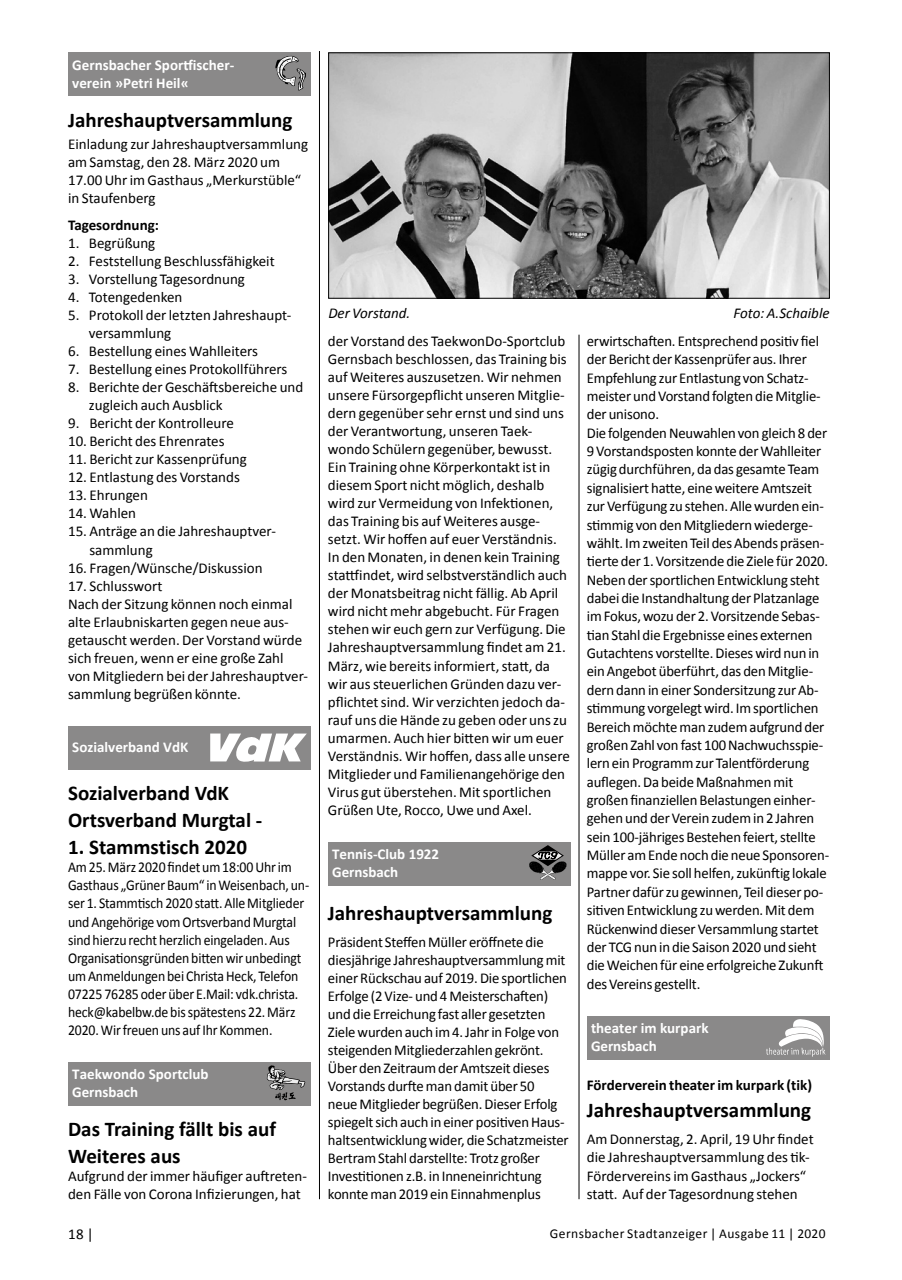
<style>
.page{position:relative;width:902px;height:1280px;background:#fff}
.page>*{position:absolute;margin:0;border:0;box-sizing:border-box;transform-origin:0 0}
.t1{font:700 21px/27px "Calibri";color:#000}
.t2{font:15px/18px "Calibri";letter-spacing:-.01em;color:#000}
.t3{font:15px/18px "Calibri";letter-spacing:-.01em;color:#000;scale:.92 1}
.t4{font:700 15px/18px "Calibri";color:#fff}
.t5{font:700 15px "Calibri";color:#000}
.t6{font:italic 15px "Calibri";color:#000}
.t7{font:13.5px "Calibri";letter-spacing:.03em;color:#000}
</style>
<div class="page">
<hr style="left:319px;top:51px;width:1px;height:1148px;background:#000">
<hr style="left:578px;top:335px;width:1px;height:864px;background:#000">
<div style="left:68px;top:53px;width:242px;height:43px;background:#8a8989"></div>
<svg style="left:275px;top:55px;width:31px;height:36px"></svg>
<div style="left:68px;top:726px;width:242px;height:43px;background:#8a8989"></div>
<svg style="left:210px;top:733px;width:97px;height:29px"></svg>
<div style="left:68px;top:1062px;width:242px;height:43px;background:#8a8989"></div>
<svg style="left:267px;top:1065px;width:38px;height:35px"></svg>
<div style="left:328px;top:842px;width:242px;height:43px;background:#8a8989"></div>
<svg style="left:529px;top:845px;width:38px;height:35px"></svg>
<div style="left:586px;top:1016px;width:243px;height:43px;background:#8a8989"></div>
<svg style="left:766px;top:1019px;width:59px;height:38px"></svg>
<img style="left:330px;top:55px;width:497px;height:241px">
<div style="left:328px;top:53px;width:501px;height:245px;border:1px solid #000"></div>
<p class="t4" style="left:72px;top:56px;width:164px">Gernsbacher Sportfischer&shy;verein »Petri Heil«</p>
<h1 class="t1" style="left:68px;top:106px;width:226px">Jahreshauptversammlung</h1>
<p class="t2" style="left:68px;top:135px;width:242px">Einladung zur Jahreshauptversammlung am Samstag, den 28. März 2020 um<br>17.00 Uhr im Gasthaus „Merkurstüble“ in Staufenberg</p>
<p class="t5" style="left:68px;top:215px;width:92px">Tagesordnung:</p>
<p class="t2" style="left:68px;top:234px;width:89px">1. Begrüßung</p>
<p class="t2" style="left:68px;top:252px;width:208px">2. Feststellung Beschlussfähigkeit</p>
<p class="t2" style="left:68px;top:270px;width:178px">3. Vorstellung Tagesordnung</p>
<p class="t2" style="left:68px;top:288px;width:116px">4. Totengedenken</p>
<p class="t2" style="left:89px;top:306px;width:204px;text-indent:-21px">5. Protokoll der letzten Jahreshaupt&shy;versammlung</p>
<p class="t2" style="left:68px;top:342px;width:191px">6. Bestellung eines Wahlleiters</p>
<p class="t2" style="left:68px;top:360px;width:221px">7. Bestellung eines Protokollführers</p>
<p class="t2" style="left:89px;top:378px;width:216px;text-indent:-21px">8. Berichte der Geschäftsbereiche und zugleich auch Ausblick</p>
<p class="t2" style="left:68px;top:414px;width:167px">9. Bericht der Kontrolleure</p>
<p class="t2" style="left:68px;top:432px;width:158px">10. Bericht des Ehrenrates</p>
<p class="t2" style="left:68px;top:450px;width:180px">11. Bericht zur Kassenprüfung</p>
<p class="t2" style="left:68px;top:468px;width:173px">12. Entlastung des Vorstands</p>
<p class="t2" style="left:68px;top:486px;width:81px">13. Ehrungen</p>
<p class="t2" style="left:68px;top:504px;width:70px">14. Wahlen</p>
<p class="t2" style="left:89px;top:523px;width:188px;text-indent:-21px">15. Anträge an die Jahreshauptver&shy;sammlung</p>
<p class="t2" style="left:68px;top:559px;width:196px">16. Fragen/Wünsche/Diskussion</p>
<p class="t2" style="left:68px;top:577px;width:241px">17. Schlusswort<br>Nach der Sitzung können noch einmal alte Erlaubniskarten gegen neue aus&shy;getauscht werden. Der Vorstand würde sich freuen, wenn er eine große Zahl von Mitgliedern bei der Jahreshauptver&shy;sammlung begrüßen könnte.</p>
<p class="t4" style="left:72px;top:737px;width:117px">Sozialverband VdK</p>
<h1 class="t1" style="left:68px;top:780px;width:196px">Sozialverband VdK<br>Ortsverband Murgtal -</h1>
<h1 class="t1" style="left:68px;top:834px;width:180px">1. Stammstisch 2020</h1>
<p class="t3" style="left:68px;top:858px;width:264px">Am 25. März 2020 findet um 18:00 Uhr im Gasthaus „Grüner Baum“ in Weisenbach, un&shy;ser 1. Stammtisch 2020 statt. Alle Mitglieder und Angehörige vom Ortsverband Murgtal sind hierzu recht herzlich eingeladen. Aus Organisationsgründen bitten wir unbedingt um Anmeldungen bei Christa Heck, Telefon 07225 76285 oder über E.Mail: vdk.christa. heck@kabelbw.de bis spätestens 22. März 2020. Wir freuen uns auf Ihr Kommen.</p>
<p class="t4" style="left:72px;top:1065px;width:138px">Taekwondo Sportclub<br>Gernsbach</p>
<h1 class="t1" style="left:68px;top:1115px;width:209px">Das Training fällt bis auf<br>Weiteres aus</h1>
<p class="t2" style="left:68px;top:1167px;width:240px">Aufgrund der immer häufiger auftreten&shy;den Fälle von Corona Infizierungen, hat</p>
<p class="t6" style="left:328px;top:303px;width:84px">Der Vorstand.</p>
<p class="t6" style="left:733px;top:303px;width:98px">Foto: A.Schaible</p>
<p class="t2" style="left:328px;top:332px;width:243px">der Vorstand des TaekwonDo-Sportclub Gernsbach beschlossen, das Training bis auf Weiteres auszusetzen. Wir nehmen unsere Fürsorgepflicht unseren Mitglie&shy;dern gegenüber sehr ernst und sind uns der Verantwortung, unseren Taek&shy;wondo Schülern gegenüber, bewusst.<br>Ein Training ohne Körperkontakt ist in diesem Sport nicht möglich, deshalb wird zur Vermeidung von Infektionen, das Training bis auf Weiteres ausge&shy;setzt. Wir hoffen auf euer Verständnis.<br>In den Monaten, in denen kein Training stattfindet, wird selbstverständlich auch der Monatsbeitrag nicht fällig. Ab April wird nicht mehr abgebucht. Für Fragen stehen wir euch gern zur Verfügung. Die Jahreshauptversammlung findet am 21.<br>März, wie bereits informiert, statt, da wir aus steuerlichen Gründen dazu ver&shy;pflichtet sind. Wir verzichten jedoch da&shy;rauf uns die Hände zu geben oder uns zu umarmen. Auch hier bitten wir um euer Verständnis. Wir hoffen, dass alle unsere Mitglieder und Familienangehörige den Virus gut überstehen. Mit sportlichen Grüßen Ute, Rocco, Uwe und Axel.</p>
<p class="t4" style="left:332px;top:845px;width:108px">Tennis-Club 1922<br>Gernsbach</p>
<h1 class="t1" style="left:328px;top:900px;width:226px">Jahreshauptversammlung</h1>
<p class="t2" style="left:328px;top:933px;width:242px">Präsident Steffen Müller eröffnete die diesjährige Jahreshauptversammlung mit einer Rückschau auf 2019. Die sportlichen Erfolge (2 Vize- und 4 Meisterschaften) und die Erreichung fast aller gesetzten Ziele wurden auch im 4. Jahr in Folge von steigenden Mitgliederzahlen gekrönt.<br>Über den Zeitraum der Amtszeit dieses Vorstands durfte man damit über 50<br>neue Mitglieder begrüßen. Dieser Erfolg spiegelt sich auch in einer positiven Haus&shy;haltsentwicklung wider, die Schatzmeister Bertram Stahl darstellte: Trotz großer Investitionen z.B. in Inneneinrichtung konnte man 2019 ein Einnahmenplus</p>
<p class="t2" style="left:586px;top:332px;width:244px">erwirtschaften. Entsprechend positiv fiel der Bericht der Kassenprüfer aus. Ihrer Empfehlung zur Entlastung von Schatz&shy;meister und Vorstand folgten die Mitglie&shy;der unisono.<br>Die folgenden Neuwahlen von gleich 8 der 9 Vorstandsposten konnte der Wahlleiter zügig durchführen, da das gesamte Team signalisiert hatte, eine weitere Amtszeit zur Verfügung zu stehen. Alle wurden ein&shy;stimmig von den Mitgliedern wiederge&shy;wählt. Im zweiten Teil des Abends präsen&shy;tierte der 1. Vorsitzende die Ziele für 2020.<br>Neben der sportlichen Entwicklung steht dabei die Instandhaltung der Platzanlage im Fokus, wozu der 2. Vorsitzende Sebas&shy;tian Stahl die Ergebnisse eines externen Gutachtens vorstellte. Dieses wird nun in ein Angebot überführt, das den Mitglie&shy;dern dann in einer Sondersitzung zur Ab&shy;stimmung vorgelegt wird. Im sportlichen Bereich möchte man zudem aufgrund der großen Zahl von fast 100 Nachwuchsspie&shy;lern ein Programm zur Talentförderung auflegen. Da beide Maßnahmen mit großen finanziellen Belastungen einher&shy;gehen und der Verein zudem in 2 Jahren sein 100-jähriges Bestehen feiert, stellte Müller am Ende noch die neue Sponsoren&shy;mappe vor. Sie soll helfen, zukünftig lokale Partner dafür zu gewinnen, Teil dieser po&shy;sitiven Entwicklung zu werden. Mit dem Rückenwind dieser Versammlung startet der TCG nun in die Saison 2020 und sieht die Weichen für eine erfolgreiche Zukunft des Vereins gestellt.</p>
<p class="t4" style="left:591px;top:1019px;width:119px">theater im kurpark<br>Gernsbach</p>
<p class="t5" style="left:586px;top:1075px;width:227px">Förderverein theater im kurpark (tik)</p>
<h1 class="t1" style="left:586px;top:1097px;width:226px">Jahreshauptversammlung</h1>
<p class="t2" style="left:586px;top:1130px;width:228px">Am Donnerstag, 2. April, 19 Uhr findet die Jahreshauptversammlung des tik-Fördervereins im Gasthaus „Jockers“ statt. Auf der Tagesordnung stehen</p>
<p class="t2" style="left:68px;top:1225px;width:27px">18 |</p>
<p class="t7" style="left:550px;top:1225px;width:277px">Gernsbacher Stadtanzeiger | Ausgabe 11 | 2020</p>
</div>
